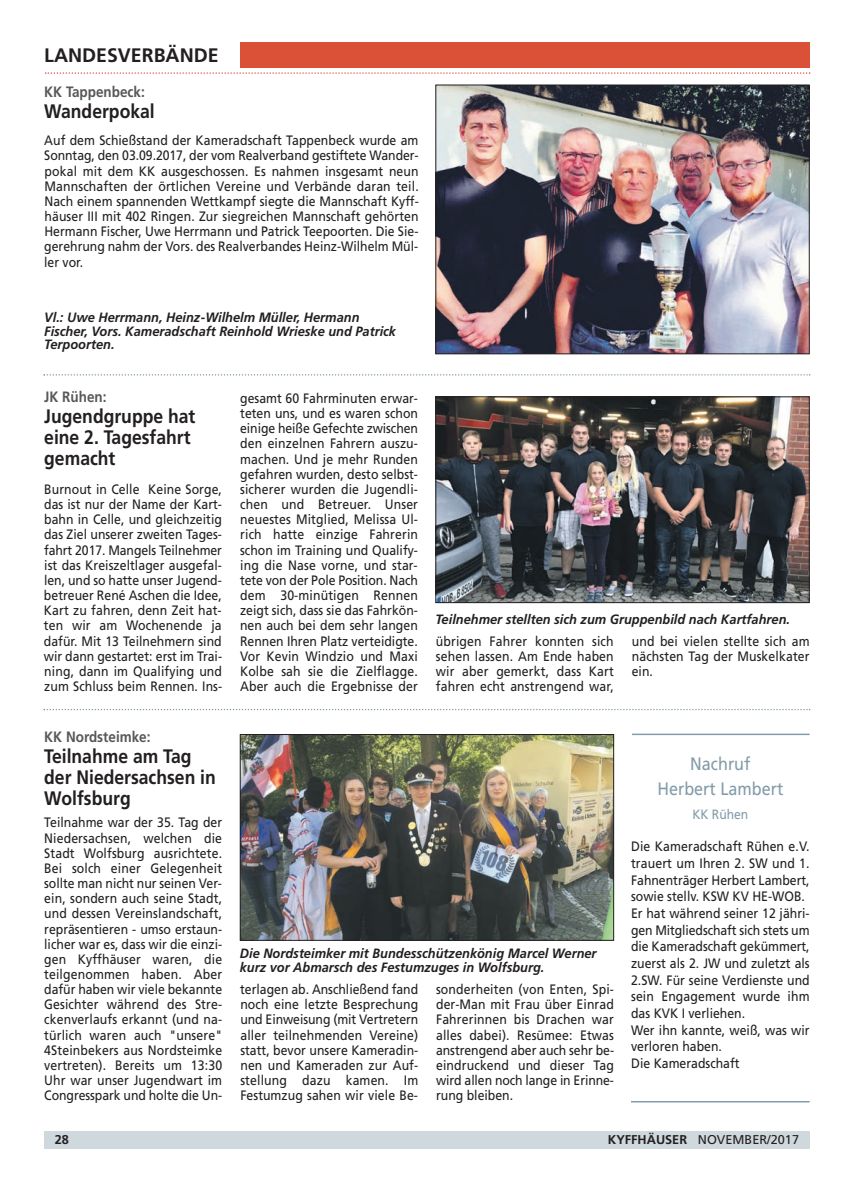
<style>
.page{position:relative;width:853px;height:1192px;background:#fff}
.page>*{position:absolute;margin:0;border:0;box-sizing:border-box;transform-origin:0 0}
.t1{font:700 19.5px/21px "Frutiger LT Std";color:#231f20;scale:.9 1}
.t2{font:700 19.5px "Frutiger LT Std";color:#231f20}
.t3{font:18px/24.3px "Frutiger LT Std";color:#839ca9;text-align:center;scale:.9 1}
.t4{font:700 15px "Frutiger LT Std";color:#57585a;scale:.9 1}
.t5{font:13.65px/15.1px "Frutiger LT Std";color:#231f20;text-align:justify;scale:.9 1}
.t6{font:italic 700 13.5px/13.5px "Frutiger LT Std";color:#231f20;scale:.95 1}
.t7{font:13.5px "Frutiger LT Std";color:#839ca9;scale:.9 1}
.t8{font:12.75px "Frutiger LT Std";color:#231f20}
.t9{font:700 12.75px "Frutiger LT Std";color:#231f20}
.s1{font-weight:700}
</style>
<div class="page">
<div style="left:44px;top:1131px;width:766px;height:17px;background:#cfd8dd"></div>
<div style="left:240px;top:42px;width:570px;height:26px;background:#da5138"></div>
<svg style="left:45px;top:72px;width:765px;height:2px"></svg>
<svg style="left:44px;top:708px;width:766px;height:2px"></svg>
<svg style="left:44px;top:374px;width:766px;height:1px"></svg>
<img style="left:437px;top:398px;width:371px;height:203px">
<div style="left:435px;top:396px;width:375px;height:207px;border:1px solid #231f20"></div>
<img style="left:437px;top:87px;width:371px;height:265px">
<div style="left:435px;top:85px;width:375px;height:269px;border:1px solid #231f20"></div>
<hr style="left:632px;top:733px;width:178px;height:2px;background:#839ca9">
<hr style="left:631px;top:1100px;width:179px;height:2px;background:#839ca9">
<img style="left:242px;top:736px;width:370px;height:202px">
<div style="left:240px;top:734px;width:374px;height:206px;border:1px solid #231f20"></div>
<h1 class="t2" style="left:44px;top:47px;width:176px">LANDESVERBÄNDE</h1>
<p class="t4" style="left:44px;top:86px;width:113px">KK Tappenbeck:</p>
<h1 class="t1" style="left:44px;top:103px;width:124px">Wanderpokal</h1>
<p class="t5" style="left:44px;top:134px;width:418px">Auf dem Schießstand der Kameradschaft Tappenbeck wurde am Sonntag, den 03.09.2017, der vom Realverband gestiftete Wander&shy;pokal mit dem KK ausgeschossen. Es nahmen insgesamt neun Mannschaften der örtlichen Vereine und Verbände daran teil.<br>Nach einem spannenden Wettkampf siegte die Mannschaft Kyff&shy;häuser III mit 402 Ringen. Zur siegreichen Mannschaft gehörten Hermann Fischer, Uwe Herrmann und Patrick Teepoorten. Die Sie&shy;gerehrung nahm der Vors. des Realverbandes Heinz-Wilhelm Mül&shy;ler vor.</p>
<p class="t6" style="left:44px;top:312px;width:372px">Vl.: Uwe Herrmann, Heinz-Wilhelm Müller, Hermann<br>Fischer, Vors. Kameradschaft Reinhold Wrieske und Patrick<br>Terpoorten.</p>
<p class="t4" style="left:44px;top:391px;width:71px">JK Rühen:</p>
<h1 class="t1" style="left:44px;top:407px;width:169px">Jugendgruppe hat eine 2. Tagesfahrt gemacht</h1>
<p class="t5" style="left:44px;top:482px;width:200px">Burnout in Celle Keine Sorge, das ist nur der Name der Kart&shy;bahn in Celle, und gleichzeitig das Ziel unserer zweiten Tages&shy;fahrt 2017. Mangels Teilnehmer ist das Kreiszeltlager ausgefal&shy;len, und so hatte unser Jugend&shy;betreuer René Aschen die Idee, Kart zu fahren, denn Zeit hat&shy;ten wir am Wochenende ja dafür. Mit 13 Teilnehmern sind wir dann gestartet: erst im Trai&shy;ning, dann im Qualifying und zum Schluss beim Rennen. Ins-</p>
<p class="t5" style="left:240px;top:391px;width:199px">gesamt 60 Fahrminuten erwar&shy;teten uns, und es waren schon einige heiße Gefechte zwischen den einzelnen Fahrern auszu&shy;machen. Und je mehr Runden gefahren wurden, desto selbst&shy;sicherer wurden die Jugendli&shy;chen und Betreuer. Unser neuestes Mitglied, Melissa Ul&shy;rich hatte einzige Fahrerin schon im Training und Qualify&shy;ing die Nase vorne, und star&shy;tete von der Pole Position. Nach dem 30-minütigen Rennen zeigt sich, dass sie das Fahrkön&shy;nen auch bei dem sehr langen Rennen Ihren Platz verteidigte.<br>Vor Kevin Windzio und Maxi Kolbe sah sie die Zielflagge.<br>Aber auch die Ergebnisse der</p>
<p class="t6" style="left:435px;top:613px;width:375px">Teilnehmer stellten sich zum Gruppenbild nach Kartfahren.</p>
<p class="t5" style="left:436px;top:634px;width:199px">übrigen Fahrer konnten sich sehen lassen. Am Ende haben wir aber gemerkt, dass Kart fahren echt anstrengend war,</p>
<p class="t5" style="left:632px;top:634px;width:199px">und bei vielen stellte sich am nächsten Tag der Muskelkater ein.</p>
<p class="t4" style="left:44px;top:730px;width:120px">KK Nordsteimke:</p>
<h1 class="t1" style="left:44px;top:747px;width:192px">Teilnahme am Tag der Niedersachsen in<br>Wolfsburg</h1>
<p class="t5" style="left:44px;top:816px;width:199px">Teilnahme war der 35. Tag der Niedersachsen, welchen die Stadt Wolfsburg ausrichtete.<br>Bei solch einer Gelegenheit sollte man nicht nur seinen Ver&shy;ein, sondern auch seine Stadt, und dessen Vereinslandschaft, repräsentieren - umso erstaun&shy;licher war es, dass wir die einzi&shy;gen Kyffhäuser waren, die teilgenommen haben. Aber dafür haben wir viele bekannte Gesichter während des Stre&shy;ckenverlaufs erkannt (und na&shy;türlich waren auch "unsere" 4Steinbekers aus Nordsteimke vertreten). Bereits um 13:30<br>Uhr war unser Jugendwart im Congresspark und holte die Un-</p>
<p class="t6" style="left:240px;top:947px;width:377px">Die Nordsteimker mit Bundesschützenkönig Marcel Werner kurz vor Abmarsch des Festumzuges in Wolfsburg.</p>
<p class="t5" style="left:240px;top:982px;width:199px">terlagen ab. Anschließend fand noch eine letzte Besprechung und Einweisung (mit Vertretern aller teilnehmenden Vereine) statt, bevor unsere Kameradin&shy;nen und Kameraden zur Auf&shy;stellung dazu kamen. Im Festumzug sahen wir viele Be-</p>
<p class="t5" style="left:436px;top:982px;width:199px">sonderheiten (von Enten, Spi&shy;der-Man mit Frau über Einrad Fahrerinnen bis Drachen war alles dabei). Resümee: Etwas anstrengend aber auch sehr be&shy;eindruckend und dieser Tag wird allen noch lange in Erinne&shy;rung bleiben.</p>
<h2 class="t3" style="left:657px;top:753px;width:142px">Nachruf<br>Herbert Lambert</h2>
<p class="t7" style="left:692px;top:809px;width:64px">KK Rühen</p>
<p class="t5" style="left:631px;top:839px;width:200px;line-height:16.6px;text-align:left">Die Kameradschaft Rühen e.V. trauert um Ihren 2. SW und 1.<br>Fahnenträger Herbert Lambert, sowie stellv. KSW KV HE-WOB.<br>Er hat während seiner 12 jähri&shy;gen Mitgliedschaft sich stets um die Kameradschaft gekümmert, zuerst als 2. JW und zuletzt als<br>2.SW. Für seine Verdienste und sein Engagement wurde ihm das KVK I verliehen.<br>Wer ihn kannte, weiß, was wir verloren haben.<br>Die Kameradschaft</p>
<p class="t9" style="left:55px;top:1134px;width:16px">28</p>
<p class="t8" style="left:608px;top:1134px;width:193px"><span class="s1">KYFFHÄUSER</span> NOVEMBER/2017</p>
</div>
